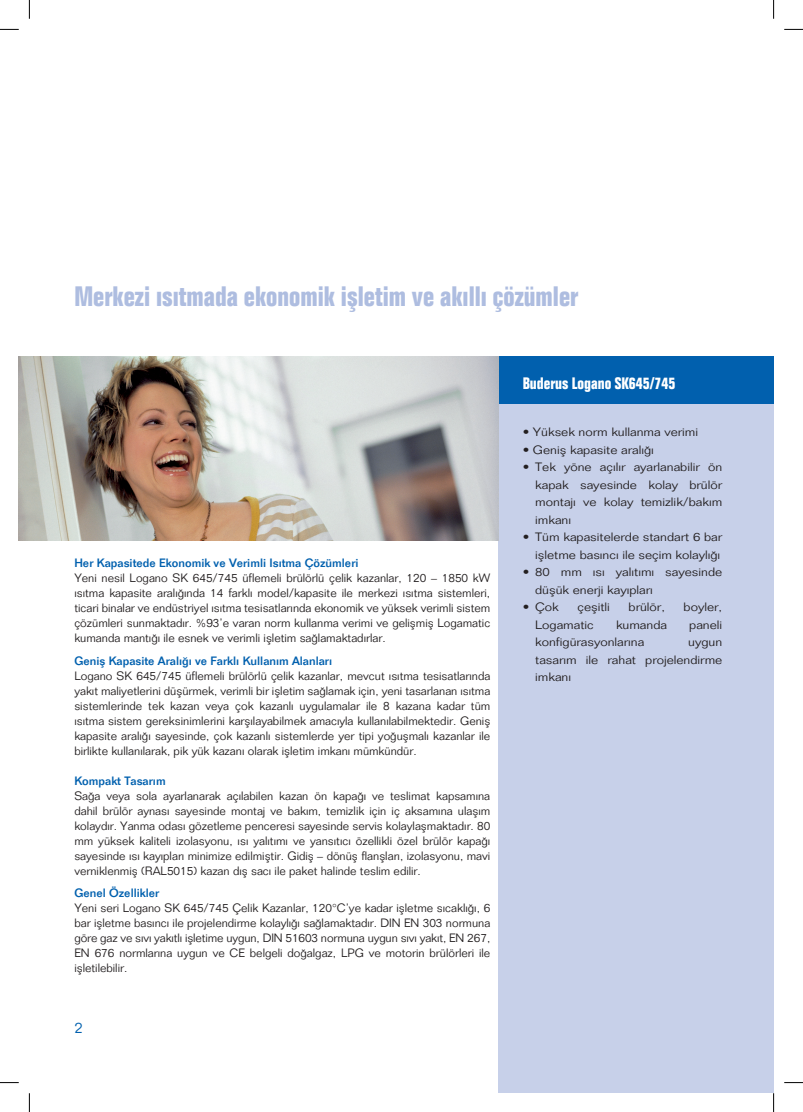
<style>
.page{position:relative;width:803px;height:1112px;background:#fff}
.page>*{position:absolute;margin:0;border:0;box-sizing:border-box;transform-origin:0 0}
.t1{font:700 condensed 27.5px "Folio";color:#aebde0}
.t2{font:700 condensed 16.25px "Folio";color:#fff}
.t3{font:300 15px "Folio";color:#0160ae}
.Table_body{font:300 11.88px/15px "Folio";color:#231f20;text-align:justify}
.Table_body-2{font:300 11.88px/17.5px "Folio";color:#231f20;text-align:justify;scale:1.11 1}
.t4{font:500 11.88px "Folio";color:#0160ae}
</style>
<div class="page">
<div style="left:498px;top:356px;width:275px;height:736px;background:#c7d0e9"></div>
<div style="left:498px;top:356px;width:275px;height:48px;background:#0160ae"></div>
<img style="left:19px;top:356px;width:479px;height:184px">
<svg style="left:0;top:29px;width:19px;height:1px"></svg>
<svg style="left:784px;top:29px;width:19px;height:1px"></svg>
<svg style="left:0;top:1082px;width:19px;height:1px"></svg>
<svg style="left:784px;top:1082px;width:19px;height:1px"></svg>
<svg style="left:29px;top:0;width:1px;height:19px"></svg>
<svg style="left:29px;top:1093px;width:1px;height:18px"></svg>
<svg style="left:773px;top:0;width:1px;height:19px"></svg>
<svg style="left:773px;top:1092px;width:1px;height:19px"></svg>
<p class="t1" style="left:74px;top:280px;width:505px">Merkezi ısıtmada ekonomik işletim ve akıllı çözümler</p>
<p class="t4" style="left:74px;top:556px;width:286px">Her Kapasitede Ekonomik ve Verimli Isıtma Çözümleri</p>
<p class="Table_body" style="left:74px;top:570px;width:417px">Yeni nesil Logano SK 645/745 üflemeli brülörlü çelik kazanlar, 120 – 1850 kW ısıtma kapasite aralığında 14 farklı model/kapasite ile merkezi ısıtma sistemleri, ticari binalar ve endüstriyel ısıtma tesisatlarında ekonomik ve yüksek verimli sistem çözümleri sunmaktadır. %93’e varan norm kullanma verimi ve gelişmiş Logamatic kumanda mantığı ile esnek ve verimli işletim sağlamaktadırlar.</p>
<p class="t4" style="left:74px;top:653px;width:259px">Geniş Kapasite Aralığı ve Farklı Kullanım Alanları</p>
<p class="Table_body" style="left:74px;top:667px;width:417px">Logano SK 645/745 üflemeli brülörlü çelik kazanlar, mevcut ısıtma tesisatlarında yakıt maliyetlerini düşürmek, verimli bir işletim sağlamak için, yeni tasarlanan ısıtma sistemlerinde tek kazan veya çok kazanlı uygulamalar ile 8 kazana kadar tüm ısıtma sistem gereksinimlerini karşılayabilmek amacıyla kullanılabilmektedir. Geniş kapasite aralığı sayesinde, çok kazanlı sistemlerde yer tipi yoğuşmalı kazanlar ile birlikte kullanılarak, pik yük kazanı olarak işletim imkanı mümkündür.</p>
<p class="t4" style="left:74px;top:773px;width:93px">Kompakt Tasarım</p>
<p class="Table_body" style="left:74px;top:787px;width:417px">Sağa veya sola ayarlanarak açılabilen kazan ön kapağı ve teslimat kapsamına dahil brülör aynası sayesinde montaj ve bakım, temizlik için iç aksamına ulaşım kolaydır. Yanma odası gözetleme penceresi sayesinde servis kolaylaşmaktadır. 80 mm yüksek kaliteli izolasyonu, ısı yalıtımı ve yansıtıcı özellikli özel brülör kapağı sayesinde ısı kayıpları minimize edilmiştir. Gidiş – dönüş flanşları, izolasyonu, mavi verniklenmiş (RAL5015) kazan dış sacı ile paket halinde teslim edilir.</p>
<p class="t4" style="left:74px;top:885px;width:87px">Genel Özellikler</p>
<p class="Table_body" style="left:74px;top:899px;width:417px">Yeni seri Logano SK 645/745 Çelik Kazanlar, 120°C’ye kadar işletme sıcaklığı, 6 bar işletme basıncı ile projelendirme kolaylığı sağlamaktadır. DIN EN 303 normuna göre gaz ve sıvı yakıtlı işletime uygun, DIN 51603 normuna uygun sıvı yakıt, EN 267, EN 676 normlarına uygun ve CE belgeli doğalgaz, LPG ve motorin brülörleri ile işletilebilir.</p>
<p class="t3" style="left:74px;top:1018px;width:10px">2</p>
<p class="t2" style="left:523px;top:374px;width:154px">Buderus Logano SK645/745</p>
<p class="Table_body-2" style="left:523px;top:423px;width:159px">• Yüksek norm kullanma verimi</p>
<p class="Table_body-2" style="left:523px;top:440px;width:120px">• Geniş kapasite aralığı</p>
<p class="Table_body-2" style="left:535px;top:458px;width:170px;text-indent:-12px">• Tek yöne açılır ayarlanabilir ön kapak sayesinde kolay brülör montajı ve kolay temizlik/bakım imkanı</p>
<p class="Table_body-2" style="left:523px;top:528px;width:181px;text-align:right">• Tüm kapasitelerde standart 6 bar işletme basıncı ile seçim kolaylığı</p>
<p class="Table_body-2" style="left:535px;top:563px;width:170px;text-indent:-12px">• 80 mm ısı yalıtımı sayesinde düşük enerji kayıpları</p>
<p class="Table_body-2" style="left:523px;top:598px;width:34px">• Çok</p>
<p class="Table_body-2" style="left:577px;top:598px;width:31px">çeşitli</p>
<p class="Table_body-2" style="left:629px;top:598px;width:34px">brülör,</p>
<p class="Table_body-2" style="left:684px;top:598px;width:36px">boyler,</p>
<p class="Table_body-2" style="left:535px;top:615px;width:54px">Logamatic</p>
<p class="Table_body-2" style="left:616px;top:615px;width:47px">kumanda</p>
<p class="Table_body-2" style="left:689px;top:615px;width:31px">paneli</p>
<p class="Table_body-2" style="left:535px;top:633px;width:100px">konfigürasyonlarına</p>
<p class="Table_body-2" style="left:535px;top:633px;width:170px;text-indent:153px">uygun tasarım ile rahat projelendirme imkanı</p>
</div>
